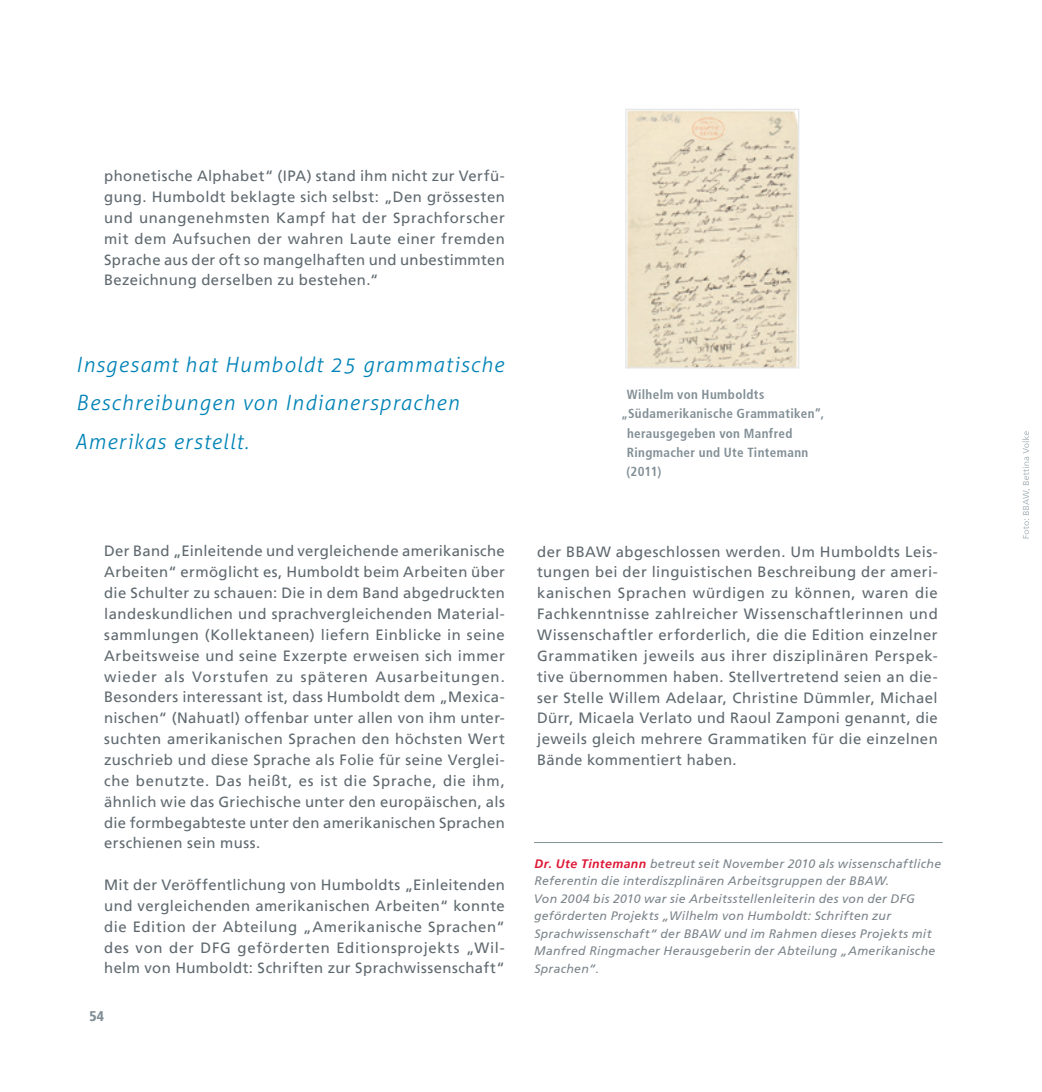
<style>
.page{position:relative;width:1042px;height:1092px;background:#fff}
.page>*{position:absolute;margin:0;border:0;box-sizing:border-box;transform-origin:0 0}
.t1{font:italic 300 21px/38.5px "Aller";letter-spacing:.05em;color:#0083b6}
.t2{font:14.88px/20.8px "Frutiger LT";letter-spacing:.025em;color:#5f696f;text-align:justify}
.t3{font:900 condensed 14px "Frutiger 77";color:#828f96}
.t4{font:700 condensed 13.12px "Frutiger 67";letter-spacing:.03em;color:#828f96}
.t5{font:italic 12.25px/17.5px "Frutiger 56";letter-spacing:.025em;color:#7c858b}
.s1{font-family:"Frutiger 66";font-weight:700;color:#dd1736}
</style>
<div class="page">
<hr style="left:534px;top:842px;width:409px;height:1px;background:#828f96">
<img style="left:627px;top:111px;width:170px;height:255px">
<div style="left:625px;top:109px;width:174px;height:259px;border:1px solid #e6e7e9"></div>
<svg style="left:1022px;top:431px;width:8px;height:107px"></svg>
<p class="t2" style="left:104px;top:166px;width:402px">phone tische Alphabet“ (IPA) stand ihm nicht zur Verfü&shy;gung. Humboldt beklagte sich selbst: „Den grössesten und unangenehmsten Kampf hat der Sprachforscher mit dem Aufsuchen der wahren Laute einer fremden Sprache aus der oft so mangelhaften und unbestimmten Bezeichnung derselben zu bestehen.“</p>
<h1 class="t1" style="left:75px;top:345px;width:430px">Insgesamt hat Humboldt 25 grammatische<br>Beschreibungen von Indianersprachen<br>Amerikas erstellt.</h1>
<p class="t2" style="left:104px;top:541px;width:402px">Der Band „Einleitende und vergleichende amerikanische Arbeiten“ ermöglicht es, Humboldt beim Arbeiten über die Schulter zu schauen: Die in dem Band abgedruckten landes kundlichen und sprachvergleichenden Material&shy;sammlungen (Kollektaneen) liefern Einblicke in seine Arbeits weise und seine Exzerpte erweisen sich immer wieder als Vorstufen zu späteren Ausarbeitungen.<br>Beson ders interessant ist, dass Humboldt dem „Mexica&shy;nischen“ (Nahuatl) offenbar unter allen von ihm unter&shy;suchten amerikanischen Sprachen den höchsten Wert zu schrieb und diese Sprache als Folie für seine Verglei&shy;che benutzte. Das heißt, es ist die Sprache, die ihm, ähnlich wie das Griechische unter den europäischen, als die form begabteste unter den amerikanischen Sprachen erschienen sein muss.</p>
<p class="t2" style="left:104px;top:874px;width:402px">Mit der Veröffentlichung von Humboldts „Einleitenden und vergleichenden amerikanischen Arbeiten“ konnte die Edition der Abteilung „Amerikanische Sprachen“ des von der DFG geförderten Editionsprojekts „Wil&shy;helm von Humboldt: Schriften zur Sprachwissenschaft“</p>
<p class="t3" style="left:90px;top:1007px;width:16px">54</p>
<p class="t4" style="left:627px;top:387px;width:139px">Wilhelm von Humboldts</p>
<p class="t4" style="left:621px;top:406px;width:205px">„Südamerikanische Grammatiken“,</p>
<p class="t4" style="left:627px;top:425px;width:167px">herausgegeben von Manfred</p>
<p class="t4" style="left:627px;top:444px;width:183px">Ringmacher und Ute Tintemann</p>
<p class="t4" style="left:626px;top:464px;width:36px">(2011)</p>
<p class="t2" style="left:537px;top:541px;width:402px">der BBAW abgeschlossen werden. Um Humboldts Leis&shy;tungen bei der linguistischen Beschreibung der ameri&shy;kanischen Sprachen würdigen zu können, waren die Fachkenntnisse zahlreicher Wissenschaftlerinnen und Wissenschaftler erforderlich, die die Edition einzelner Grammatiken jeweils aus ihrer disziplinären Perspek&shy;tive übernommen haben. Stellvertretend seien an die&shy;ser Stelle Willem Adelaar, Christine Dümmler, Michael Dürr, Micaela Verlato und Raoul Zamponi genannt, die jeweils gleich mehrere Grammatiken für die einzelnen Bände kommentiert haben.</p>
<p class="t5" style="left:534px;top:854px;width:409px"><span class="s1">Dr. Ute Tintemann</span> betreut seit November 2010 als wissenschaft liche Referentin die interdiszplinären Arbeitsgruppen der BBAW.<br>Von 2004 bis 2010 war sie Arbeitsstellenleiterin des von der DFG geförderten Projekts „Wilhelm von Humboldt: Schriften zur<br>Sprach wissenschaft“ der BBAW und im Rahmen dieses Projekts mit Manfred Ringmacher Herausgeberin der Abteilung „Amerikanische Sprachen“.</p>
</div>
